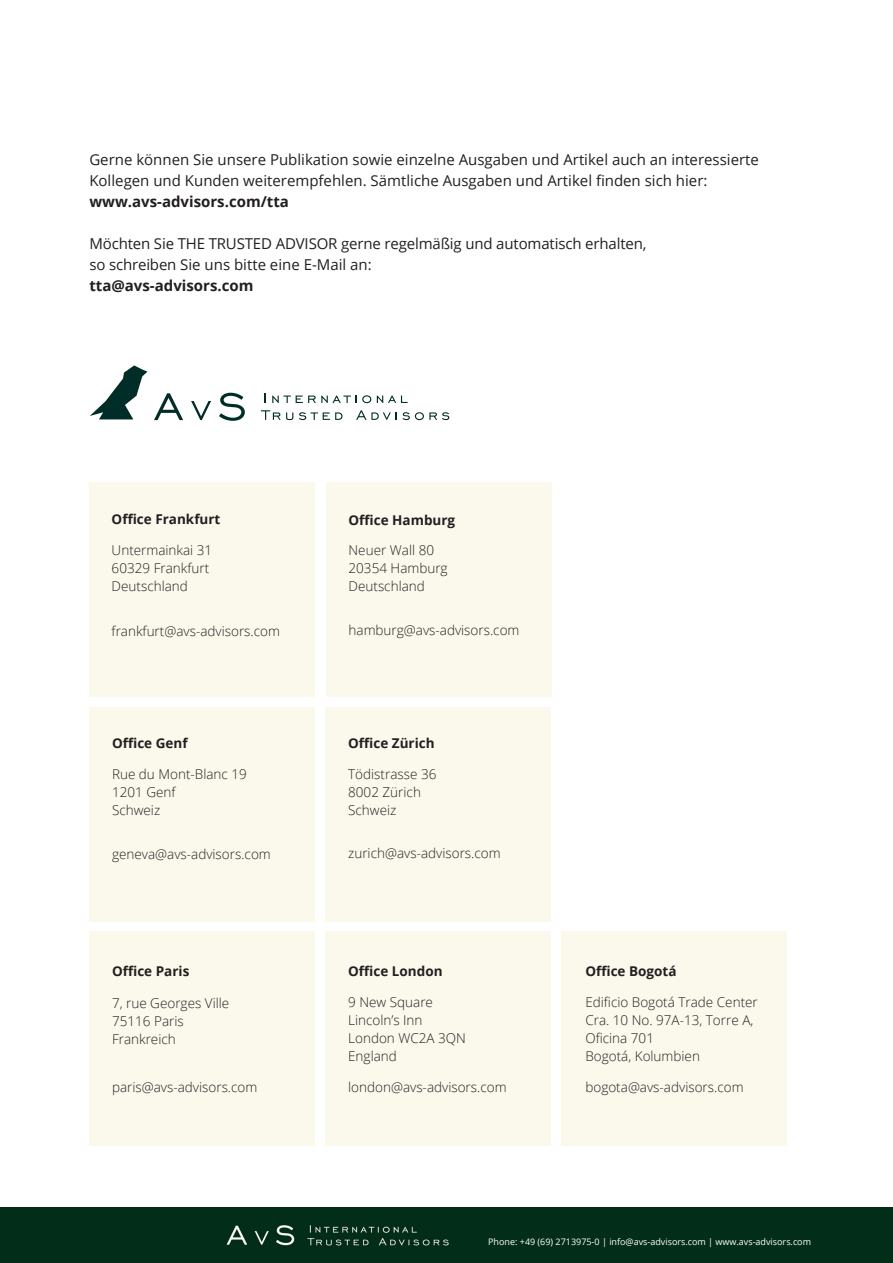
<style>
.page{position:relative;width:893px;height:1263px;background:#fff}
.page>*{position:absolute;margin:0;border:0;box-sizing:border-box;transform-origin:0 0}
.t1{font:15px/21px "Open Sans";color:#231f20}
.t2{font:700 15px "Open Sans";color:#231f20}
.t3{font:300 13.5px/18px "Open Sans";color:#231f20}
.t4{font:700 13.5px "Open Sans";color:#231f20}
.t5{font:9px "Open Sans";color:#fff}
</style>
<div class="page">
<div style="left:0;top:1208px;width:893px;height:55px;background:#022d18"></div>
<img style="left:226px;top:1225px;width:223px;height:21px">
<div style="left:326px;top:482px;width:225px;height:215px;background:#faf9ec"></div>
<div style="left:89px;top:482px;width:226px;height:215px;background:#faf9ec"></div>
<div style="left:89px;top:707px;width:226px;height:214px;background:#faf9ec"></div>
<div style="left:325px;top:707px;width:226px;height:214px;background:#faf9ec"></div>
<div style="left:89px;top:931px;width:226px;height:215px;background:#faf9ec"></div>
<div style="left:325px;top:931px;width:226px;height:215px;background:#faf9ec"></div>
<div style="left:562px;top:931px;width:225px;height:215px;background:#faf9ec"></div>
<svg style="left:90px;top:365px;width:57px;height:54px"></svg>
<svg style="left:154px;top:393px;width:29px;height:27px"></svg>
<svg style="left:191px;top:401px;width:20px;height:19px"></svg>
<svg style="left:219px;top:393px;width:26px;height:28px"></svg>
<svg style="left:272px;top:395px;width:99px;height:8px"></svg>
<svg style="left:377px;top:395px;width:31px;height:8px"></svg>
<svg style="left:261px;top:410px;width:32px;height:10px"></svg>
<svg style="left:299px;top:412px;width:43px;height:8px"></svg>
<svg style="left:356px;top:410px;width:93px;height:10px"></svg>
<p class="t1" style="left:89px;top:148px;width:671px">Gerne können Sie unsere Publikation sowie einzelne Ausgaben und Artikel auch an interessierte<br>Kollegen und Kunden weiterempfehlen. Sämtliche Ausgaben und Artikel finden sich hier:</p>
<p class="t2" style="left:89px;top:191px;width:201px">www.avs-advisors.com/tta</p>
<p class="t1" style="left:89px;top:232px;width:559px">Möchten Sie THE TRUSTED ADVISOR gerne regelmäßig und automatisch erhalten, so schreiben Sie uns bitte eine E-Mail an:</p>
<p class="t2" style="left:89px;top:275px;width:166px">tta@avs-advisors.com</p>
<p class="t4" style="left:112px;top:510px;width:110px">Office Frankfurt</p>
<p class="t3" style="left:112px;top:541px;width:102px">Untermainkai 31<br>60329 Frankfurt<br>Deutschland</p>
<p class="t3" style="left:112px;top:621px;width:170px">frankfurt@avs-advisors.com</p>
<p class="t4" style="left:112px;top:734px;width:77px">Office Genf</p>
<p class="t3" style="left:112px;top:764px;width:136px">Rue du Mont-Blanc 19<br>1201 Genf<br>Schweiz</p>
<p class="t3" style="left:112px;top:845px;width:160px">geneva@avs-advisors.com</p>
<p class="t4" style="left:112px;top:962px;width:79px">Office Paris</p>
<p class="t3" style="left:112px;top:993px;width:119px">7, rue Georges Ville<br>75116 Paris<br>Frankreich</p>
<p class="t3" style="left:112px;top:1078px;width:147px">paris@avs-advisors.com</p>
<p class="t4" style="left:349px;top:510px;width:108px">Office Hamburg</p>
<p class="t3" style="left:349px;top:541px;width:101px">Neuer Wall 80<br>20354 Hamburg<br>Deutschland</p>
<p class="t3" style="left:349px;top:621px;width:172px">hamburg@avs-advisors.com</p>
<p class="t4" style="left:348px;top:734px;width:88px">Office Zürich</p>
<p class="t3" style="left:348px;top:764px;width:90px">Tödistrasse 36<br>8002 Zürich<br>Schweiz</p>
<p class="t3" style="left:348px;top:844px;width:154px">zurich@avs-advisors.com</p>
<p class="t4" style="left:348px;top:962px;width:96px">Office London</p>
<p class="t3" style="left:348px;top:993px;width:119px">9 New Square<br>Lincoln’s Inn<br>London WC2A 3QN<br>England</p>
<p class="t3" style="left:348px;top:1077px;width:160px">london@avs-advisors.com</p>
<p class="t4" style="left:585px;top:962px;width:93px">Office Bogotá</p>
<p class="t3" style="left:585px;top:993px;width:174px">Edificio Bogotá Trade Center<br>Cra. 10 No. 97A-13, Torre A,<br>Oficina 701<br>Bogotá, Kolumbien</p>
<p class="t3" style="left:585px;top:1077px;width:160px">bogota@avs-advisors.com</p>
<p class="t5" style="left:488px;top:1235px;width:324px">Phone: +49 (69) 2713975-0 | info@avs-advisors.com | www.avs-advisors.com</p>
</div>
